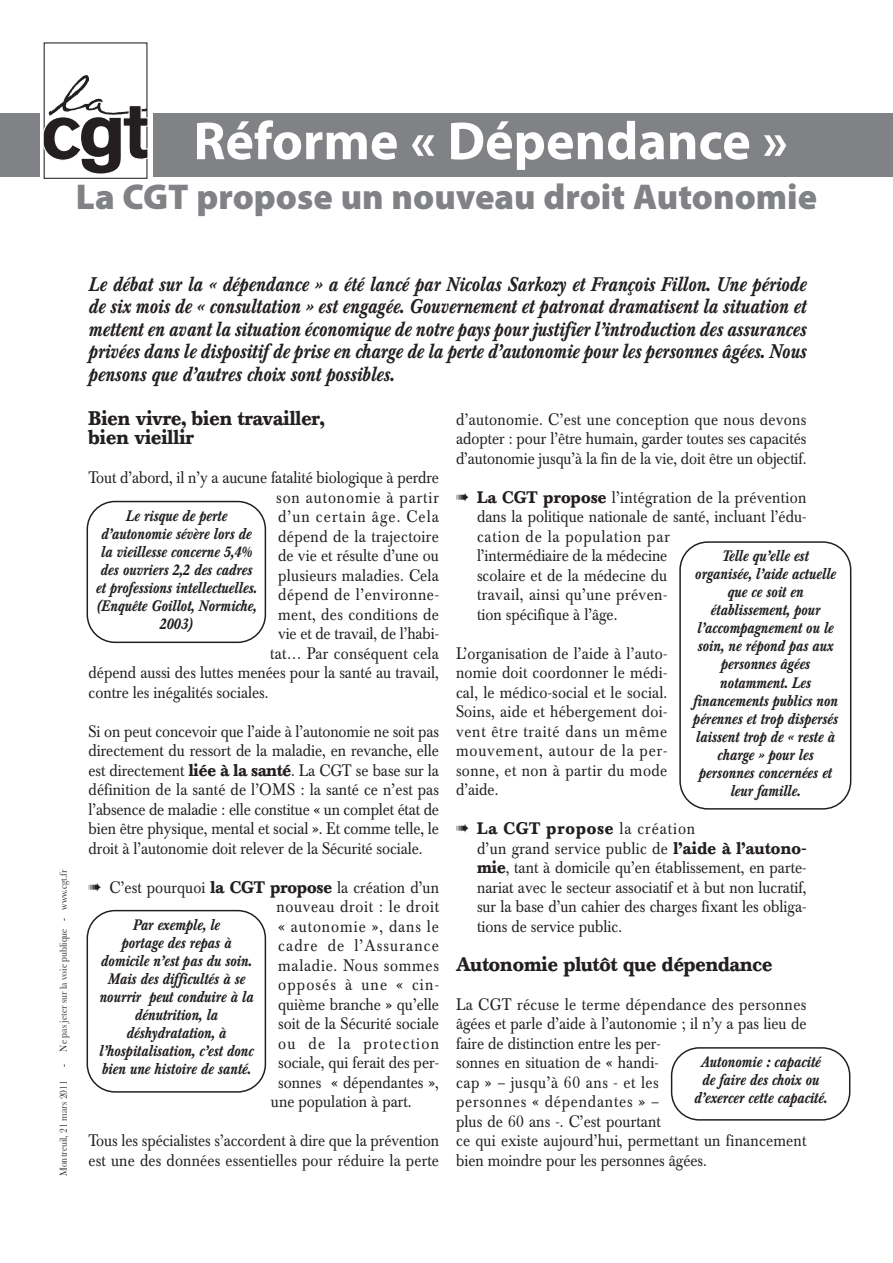
<style>
.page{position:relative;width:893px;height:1263px;background:#fff}
.page>*{position:absolute;margin:0;border:0;box-sizing:border-box;transform-origin:0 0}
.t1{font:700 54px "Myriad Pro";color:#fff}
.t2{font:900 36px "Myriad Pro";color:#808285}
.t3{font:italic 500 19.5px/22.5px "Baskerville BE";color:#231f20;text-align:justify;scale:.9 1}
.t4{font:700 19.5px/19.5px "Baskerville BE";color:#231f20;scale:.9 1}
.t5{font:16.5px/19.5px "Baskerville BE";color:#231f20;scale:.9 1}
.t6{font:16.5px "Baskerville BE";letter-spacing:.08em;color:#231f20;scale:.9 1}
.t7{font:16.5px "Baskerville BE";letter-spacing:.02em;color:#231f20;scale:.9 1}
.t8{font:16.5px "Baskerville BE";letter-spacing:.025em;color:#231f20;scale:.9 1}
.t9{font:16.5px "Baskerville BE";letter-spacing:.04em;color:#231f20;scale:.9 1}
.t10{font:16.5px "Baskerville BE";letter-spacing:.06em;color:#231f20;scale:.9 1}
.t11{font:16.5px "Baskerville BE";letter-spacing:.075em;color:#231f20;scale:.9 1}
.t12{font:16.5px "Baskerville BE";letter-spacing:.05em;color:#231f20;scale:.9 1}
.t13{font:italic 500 15px/18px "Baskerville BE";color:#231f20;text-align:center;scale:.9 1}
.t14{font:10.5px "Baskerville";color:#231f20;scale:.9 1}
.s1{font-weight:700}
</style>
<div class="page">
<div style="left:0;top:114px;width:893px;height:63px;background:#808285"></div>
<div style="left:41px;top:39px;width:112px;height:143px;background:#fff"></div>
<svg style="left:43px;top:42px;width:105px;height:137px"></svg>
<svg style="left:87px;top:501px;width:179px;height:142px"></svg>
<svg style="left:87px;top:910px;width:179px;height:183px"></svg>
<svg style="left:679px;top:541px;width:172px;height:269px"></svg>
<svg style="left:671px;top:1047px;width:179px;height:73px"></svg>
<h1 class="t1" style="left:193px;top:121px;width:596px">Réforme « Dépendance »</h1>
<h2 class="t2" style="left:76px;top:183px;width:743px">La CGT propose un nouveau droit Autonomie</h2>
<p class="t14" style="left:57px;top:1176px;width:342px;rotate:-90deg">Montreuil, 21 mars 2011 - Ne pas jeter sur la voie publique - www.cgt.fr</p>
<p class="t3" style="left:89px;top:275px;width:799px">Le débat sur la « dépendance » a été lancé par Nicolas Sarkozy et François Fillon. Une période de six mois de « consultation » est engagée. Gouvernement et patronat dramatisent la situation et mettent en avant la situation économique de notre pays pour justifier l’introduction des assurances privées dans le dispositif de prise en charge de la perte d’autonomie pour les personnes âgées. Nous pensons que d’autres choix sont possibles.</p>
<p class="t4" style="left:89px;top:411px;width:264px">Bien vivre, bien travailler, bien vieillir</p>
<p class="t5" style="left:89px;top:469px;width:391px">Tout d’abord, il n’y a aucune fatalité biologique à perdre</p>
<p class="t10" style="left:276px;top:490px;width:182px">son autonomie à partir</p>
<p class="t11" style="left:278px;top:510px;width:180px">d’un certain âge. Cela</p>
<p class="t8" style="left:278px;top:529px;width:180px">dépend de la trajectoire</p>
<p class="t5" style="left:278px;top:547px;width:180px">de vie et résulte d’une ou</p>
<p class="t7" style="left:278px;top:568px;width:180px">plusieurs maladies. Cela</p>
<p class="t9" style="left:278px;top:588px;width:180px">dépend de l’environne-</p>
<p class="t8" style="left:278px;top:607px;width:180px">ment, des conditions de</p>
<p class="t5" style="left:278px;top:625px;width:180px">vie et de travail, de l’habi-</p>
<p class="t7" style="left:270px;top:646px;width:189px">tat… Par conséquent cela</p>
<p class="t5" style="left:89px;top:664px;width:391px">dépend aussi des luttes menées pour la santé au travail,</p>
<p class="t5" style="left:89px;top:684px;width:202px">contre les inégalités sociales.</p>
<p class="t5" style="left:89px;top:723px;width:391px;text-align:justify">Si on peut concevoir que l’aide à l’autonomie ne soit pas directement du ressort de la maladie, en revanche, elle est directement <span class="s1">liée à la santé</span>. La CGT se base sur la définition de la santé de l’OMS : la santé ce n’est pas l’absence de maladie : elle constitue « un complet état de bien être physique, mental et social ». Et comme telle, le droit à l’autonomie doit relever de la Sécurité sociale.</p>
<p class="t5" style="left:110px;top:879px;width:368px">C’est pourquoi <span class="s1">la CGT propose</span> la création d’un</p>
<p class="t9" style="left:276px;top:900px;width:182px">nouveau droit : le droit</p>
<p class="t10" style="left:278px;top:919px;width:180px">« autonomie », dans le</p>
<p class="t6" style="left:278px;top:939px;width:180px">cadre de l’Assurance</p>
<p class="t12" style="left:278px;top:958px;width:180px">maladie. Nous sommes</p>
<p class="t6" style="left:278px;top:978px;width:180px">opposés à une « cin-</p>
<p class="t5" style="left:278px;top:996px;width:180px">quième branche » qu’elle</p>
<p class="t5" style="left:278px;top:1015px;width:180px">soit de la Sécurité sociale</p>
<p class="t6" style="left:278px;top:1036px;width:180px">ou de la protection</p>
<p class="t5" style="left:278px;top:1054px;width:180px">sociale, qui ferait des per-</p>
<p class="t5" style="left:278px;top:1074px;width:180px">sonnes « dépendantes »,</p>
<p class="t5" style="left:271px;top:1093px;width:158px">une population à part.</p>
<p class="t5" style="left:89px;top:1132px;width:391px">Tous les spécialistes s’accordent à dire que la prévention est une des données essentielles pour réduire la perte</p>
<p class="t13" style="left:96px;top:509px;width:180px">Le risque de perte d’autonomie sévère lors de la vieillesse concerne 5,4% des ouvriers 2,2 des cadres et professions intellectuelles. (Enquête Goillot, Normiche,<br>2003)</p>
<p class="t13" style="left:99px;top:918px;width:173px">Par exemple, le<br>portage des repas à domicile n’est pas du soin.<br>Mais des difficultés à se nourrir peut conduire à la dénutrition, la déshydratation, à l’hospitalisation, c’est donc bien une histoire de santé.</p>
<p class="t5" style="left:456px;top:411px;width:391px;text-align:justify">d’autonomie. C’est une conception que nous devons adopter : pour l’être humain, garder toutes ses capacités d’autonomie jusqu’à la fin de la vie, doit être un objectif.</p>
<p class="t5" style="left:477px;top:489px;width:368px"><span class="s1">La CGT propose</span> l’intégration de la prévention dans la politique nationale de santé, incluant l’édu&shy;cation de la population par<br>l’intermédiaire de la médecine<br>scolaire et de la médecine du<br>travail, ainsi qu’une préven-<br>tion spécifique à l’âge.</p>
<p class="t5" style="left:456px;top:645px;width:236px;text-align:justify">L’organisation de l’aide à l’auto&shy;nomie doit coordonner le médi&shy;cal, le médico-social et le social.<br>Soins, aide et hébergement doi&shy;vent être traité dans un même mouvement, autour de la per&shy;sonne, et non à partir du mode d’aide.</p>
<p class="t5" style="left:477px;top:820px;width:368px"><span class="s1">La CGT propose</span> la création<br>d’un grand service public de <span class="s1">l’aide à l’autono&shy;mie</span>, tant à domicile qu’en établissement, en parte&shy;nariat avec le secteur associatif et à but non lucratif, sur la base d’un cahier des charges fixant les obliga&shy;tions de service public.</p>
<p class="t4" style="left:456px;top:957px;width:353px">Autonomie plutôt que dépendance</p>
<p class="t5" style="left:456px;top:996px;width:391px">La CGT récuse le terme dépendance des personnes âgées et parle d’aide à l’autonomie ; il n’y a pas lieu de faire de distinction entre les per-<br>sonnes en situation de « handi-<br>cap » – jusqu’à 60 ans - et les<br>personnes « dépendantes » –<br>plus de 60 ans -. C’est pourtant<br>ce qui existe aujourd’hui, permettant un financement bien moindre pour les personnes âgées.</p>
<p class="t13" style="left:693px;top:549px;width:162px">Telle qu’elle est organisée, l’aide actuelle que ce soit en établissement, pour l’accompagnement ou le soin, ne répond pas aux personnes âgées notamment. Les financements publics non pérennes et trop dispersés laissent trop de « reste à charge » pour les personnes concernées et leur famille.</p>
<p class="t13" style="left:694px;top:1055px;width:149px">Autonomie : capacité de faire des choix ou d’exercer cette capacité.</p>
</div>
